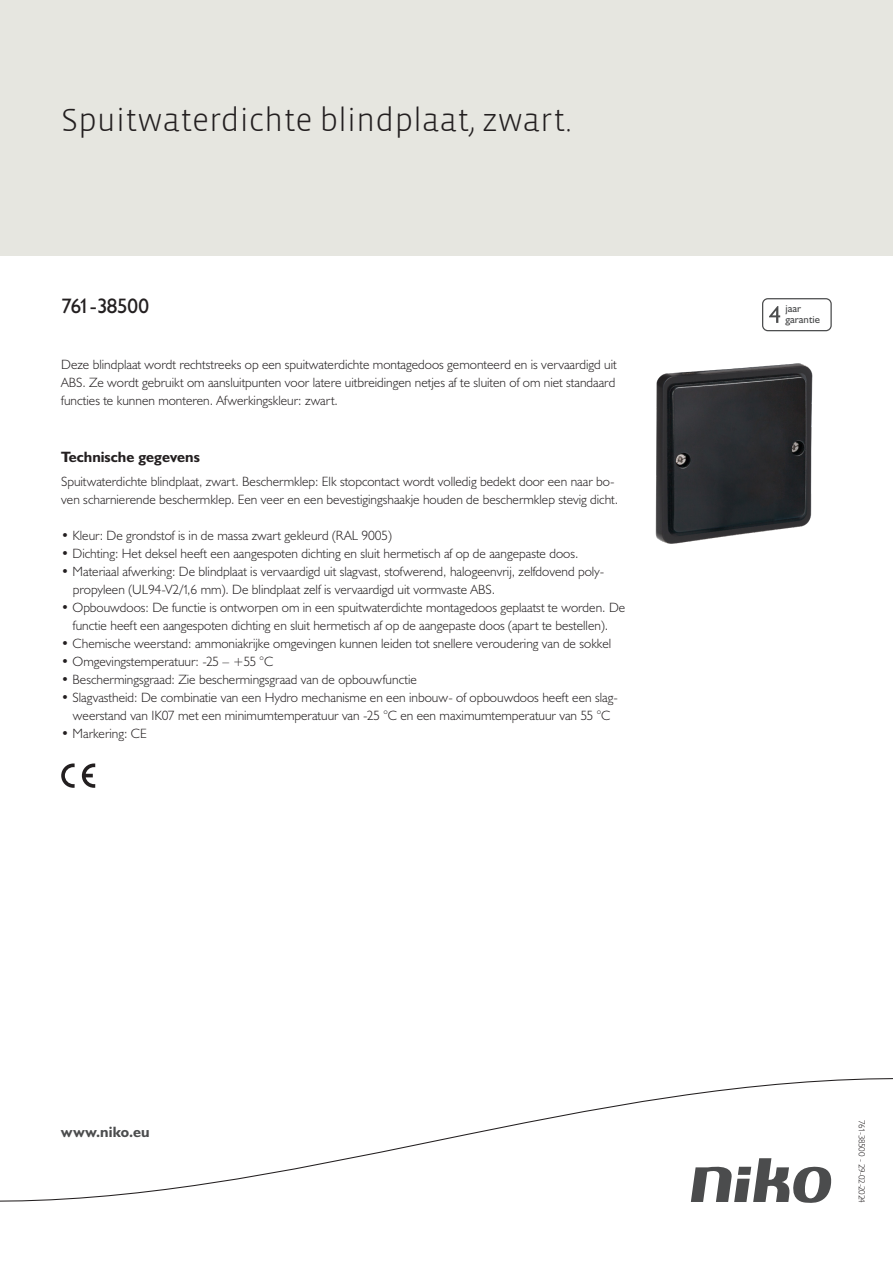
<style>
.page{position:relative;width:893px;height:1263px;background:#fff}
.page>*{position:absolute;margin:0;border:0;box-sizing:border-box;transform-origin:0 0}
.Title_datasheets{font:300 33px "Vista Sans";color:#231f20}
.Article_number{font:21px "Humanist 521 BT";letter-spacing:-.025em;color:#231f20}
.Titles_parts{font:700 15px "Humanist 521 BT";color:#231f20}
.titel_afbeelding{font:700 15px "Humanist 521 BT";letter-spacing:.005em;color:#4b4c4d}
.USP_Bullets{font:300 13.5px/18px "Humanist 521 BT";color:#231f20;text-align:center}
.Platte_tekst_CAB{font:300 13.5px/18px "Humanist 521 BT";color:#231f20;text-align:justify}
.t1{font:10.8px/10.8px "Humanist 521 BT";color:#4b4c4d}
.Revision{font:300 9px "Humanist 521 BT";letter-spacing:-.06em;color:#231f20}
</style>
<div class="page">
<div style="left:0;top:0;width:893px;height:255px;background:#e6e6e0"></div>
<svg style="left:82px;top:763px;width:13px;height:25px"></svg>
<svg style="left:61px;top:763px;width:14px;height:25px"></svg>
<svg style="left:762px;top:298px;width:70px;height:33px"></svg>
<svg style="left:0;top:1078px;width:893px;height:125px"></svg>
<img style="left:655px;top:363px;width:158px;height:181px">
<p class="Title_datasheets" style="left:61px;top:100px;width:512px">Spuitwaterdichte blindplaat, zwart.</p>
<p class="Article_number" style="left:61px;top:293px;width:89px">761-38500</p>
<p class="t1" style="left:785px;top:303px;width:36px">jaar garantie</p>
<p class="Platte_tekst_CAB" style="left:61px;top:355px;width:557px">Deze blindplaat wordt rechtstreeks op een spuitwaterdichte montagedoos gemonteerd en is vervaardigd uit ABS. Ze wordt gebruikt om aansluitpunten voor latere uitbreidingen netjes af te sluiten of om niet standaard functies te kunnen monteren. Afwerkingskleur: zwart.</p>
<p class="Titles_parts" style="left:61px;top:447px;width:140px">Technische gegevens</p>
<p class="Platte_tekst_CAB" style="left:61px;top:472px;width:559px">Spuitwaterdichte blindplaat, zwart. Beschermklep: Elk stopcontact wordt volledig bedekt door een naar bo&shy;ven scharnierende beschermklep. Een veer en een bevestigingshaakje houden de beschermklep stevig dicht.</p>
<p class="USP_Bullets" style="left:61px;top:526px;width:332px">• Kleur: De grondstof is in de massa zwart gekleurd (RAL 9005)</p>
<p class="USP_Bullets" style="left:61px;top:544px;width:519px">• Dichting: Het deksel heeft een aangespoten dichting en sluit hermetisch af op de aangepaste doos.</p>
<p class="USP_Bullets" style="left:73px;top:562px;width:533px;text-align:left;text-indent:-12px">• Materiaal afwerking: De blindplaat is vervaardigd uit slagvast, stofwerend, halogeenvrij, zelfdovend poly&shy;propyleen (UL94-V2/1,6 mm). De blindplaat zelf is vervaardigd uit vormvaste ABS.</p>
<p class="USP_Bullets" style="left:61px;top:598px;width:566px">• Opbouwdoos: De functie is ontworpen om in een spuitwaterdichte montagedoos geplaatst te worden. De functie heeft een aangespoten dichting en sluit hermetisch af op de aangepaste doos (apart te bestellen).</p>
<p class="USP_Bullets" style="left:61px;top:634px;width:551px">• Chemische weerstand: ammoniakrijke omgevingen kunnen leiden tot snellere veroudering van de sokkel</p>
<p class="USP_Bullets" style="left:61px;top:652px;width:213px">• Omgevingstemperatuur: -25 – +55 °C</p>
<p class="USP_Bullets" style="left:61px;top:670px;width:357px">• Beschermingsgraad: Zie beschermingsgraad van de opbouwfunctie</p>
<p class="USP_Bullets" style="left:61px;top:688px;width:558px">• Slagvastheid: De combinatie van een Hydro mechanisme en een inbouw- of opbouwdoos heeft een slag&shy;weerstand van IK07 met een minimumtemperatuur van -25 °C en een maximumtemperatuur van 55 °C</p>
<p class="USP_Bullets" style="left:61px;top:724px;width:87px">• Markering: CE</p>
<p class="titel_afbeelding" style="left:61px;top:1122px;width:90px">www.niko.eu</p>
<p class="Revision" style="left:868px;top:1120px;width:84px;rotate:90deg">761-38500 - 29-02-2024</p>
</div>
